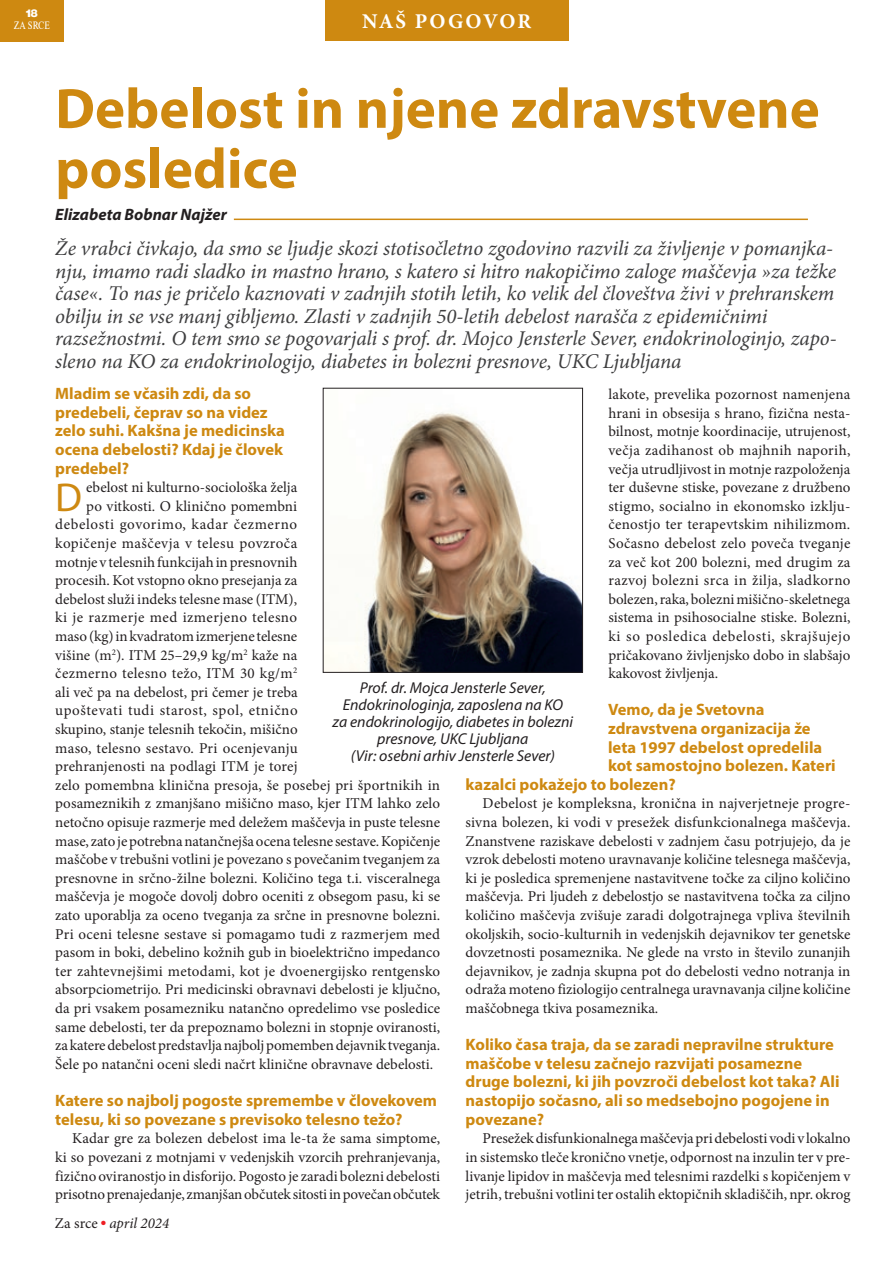
<style>
.page{position:relative;width:893px;height:1263px;background:#fff}
.page>*{position:absolute;margin:0;border:0;box-sizing:border-box;transform-origin:0 0}
.t1{font:700 57px/60px "Myriad Pro";color:#ce8911}
.t2{font:40.5px "Myriad Pro";color:#ce8911}
.t3{font:italic 21px/22.5px "Minion Pro";letter-spacing:-.005em;color:#3e3e3f}
.t4{font:700 21px "Minion Pro";letter-spacing:.085em;color:#fff}
.t5{font:700 16.5px/18.6px "Myriad Pro";color:#ce8911}
.t6{font:italic 700 16.5px "Myriad Pro";color:#231f20}
.t7{font:italic 15.75px/17px "Myriad Pro";color:#231f20;text-align:center}
.t8{font:15px/18.6px "Minion Pro";color:#231f20;text-align:justify}
.t9{font:15px "Minion Pro";letter-spacing:.04em;color:#231f20}
.t10{font:15px "Minion Pro";letter-spacing:.03em;color:#231f20}
.t11{font:15px "Minion Pro";letter-spacing:.02em;color:#231f20}
.t12{font:15px "Minion Pro";letter-spacing:.025em;color:#231f20}
.t13{font:italic 15px "Minion Pro";color:#231f20}
.t14{font:11.25px "Nimbus Roman DOT";color:#fff;scale:.8 1}
.t15{font:11.25px "Nimbus Sans POT Blac";color:#fff}
.t16{font:6px "Dixieland Normal";color:#ee1d23}
</style>
<div class="page">
<div style="left:0;top:0;width:64px;height:41px;background:#ce8911"></div>
<div style="left:325px;top:0;width:244px;height:41px;background:#ce8911"></div>
<hr style="left:234px;top:219px;width:574px;height:1px;background:#ce8911">
<img style="left:325px;top:412px;width:256px;height:259px">
<div style="left:323px;top:388px;width:260px;height:285px;border:1px solid #231f20"></div>
<p class="t15" style="left:26px;top:8px;width:13px">18</p>
<p class="t14" style="left:14px;top:19px;width:47px">ZA SRCE</p>
<h3 class="t4" style="left:362px;top:7px;width:171px">NAŠ POGOVOR</h3>
<h1 class="t1" style="left:55px;top:77px;width:766px">Debelost in njene zdravstvene posledice</h1>
<p class="t6" style="left:55px;top:204px;width:173px">Elizabeta Bobnar Najžer</p>
<p class="t3" style="left:55px;top:237px;width:783px">Že vrabci čivkajo, da smo se ljudje skozi stotisočletno zgodovino razvili za življenje v pomanjka&shy;nju, imamo radi sladko in mastno hrano, s katero si hitro nakopičimo zaloge maščevja »za težke čase«. To nas je pričelo kaznovati v zadnjih stotih letih, ko velik del človeštva živi v prehranskem obilju in se vse manj gibljemo. Zlasti v zadnjih 50-letih debelost narašča z epidemičnimi razsežnostmi. O tem smo se pogovarjali s prof. dr. Mojco Jensterle Sever, endokrinologinjo, zapo&shy;sleno na KO za endokrinologijo, diabetes in bolezni presnove, UKC Ljubljana</p>
<p class="t5" style="left:55px;top:384px;width:231px">Mladim se včasih zdi, da so predebeli, čeprav so na videz zelo suhi. Kakšna je medicinska ocena debelosti? Kdaj je človek predebel?</p>
<h2 class="t2" style="left:55px;top:472px;width:28px">D</h2>
<p class="t8" style="left:86px;top:478px;width:212px">ebelost ni kulturno-sociološka želja</p>
<p class="t8" style="left:608px;top:385px;width:244px">lakote, prevelika pozornost namenjena hrani in obsesija s hrano, fizična nesta&shy;bilnost, motnje koordinacije, utrujenost, večja zadihanost ob majhnih naporih, večja utrudljivost in motnje razpoloženja ter duševne stiske, povezane z družbeno stigmo, socialno in ekonomsko izklju&shy;čenostjo ter terapevtskim nihilizmom.<br>Sočasno debelost zelo poveča tveganje za več kot 200 bolezni, med drugim za razvoj bolezni srca in žilja, sladkorno bolezen, raka, bolezni mišično-skeletnega sistema in psihosocialne stiske. Bolezni, ki so posledica debelosti, skrajšujejo pričakovano življenjsko dobo in slabšajo kakovost življenja.</p>
<p class="t5" style="left:608px;top:700px;width:158px">Vemo, da je Svetovna</p>
<p class="t5" style="left:608px;top:719px;width:204px">zdravstvena organizacija že</p>
<p class="t5" style="left:608px;top:737px;width:216px">leta 1997 debelost opredelila</p>
<p class="t5" style="left:608px;top:756px;width:229px">kot samostojno bolezen. Kateri</p>
<p class="t5" style="left:466px;top:774px;width:212px">kazalci pokažejo to bolezen?</p>
<p class="t8" style="left:466px;top:794px;width:386px;text-indent:17px">Debelost je kompleksna, kronična in najverjetneje progre&shy;sivna bolezen, ki vodi v presežek disfunkcionalnega maščevja.<br>Znanstvene raziskave debelosti v zadnjem času potrjujejo, da je vzrok debelosti moteno uravnavanje količine telesnega maščevja, ki je posledica spremenjene nastavitvene točke za ciljno količino maščevja. Pri ljudeh z debelostjo se nastavitvena točka za ciljno količino maščevja zvišuje zaradi dolgotrajnega vpliva številnih okoljskih, socio-kulturnih in vedenjskih dejavnikov ter genetske dovzetnosti posameznika. Ne glede na vrsto in število zunanjih dejavnikov, je zadnja skupna pot do debelosti vedno notranja in odraža moteno fiziologijo centralnega uravnavanja ciljne količine maščobnega tkiva posameznika.</p>
<p class="t5" style="left:466px;top:1035px;width:376px">Koliko časa traja, da se zaradi nepravilne strukture maščobe v telesu začnejo razvijati posamezne druge bolezni, ki jih povzroči debelost kot taka? Ali nastopijo sočasno, ali so medsebojno pogojene in povezane?</p>
<p class="t8" style="left:466px;top:1129px;width:386px;text-indent:17px">Presežek disfunkionalnega maščevja pri debelosti vodi v lokalno in sistemsko tleče kronično vnetje, odpornost na inzulin ter v pre&shy;livanje lipidov in maščevja med telesnimi razdelki s kopičenjem v jetrih, trebušni votlini ter ostalih ektopičnih skladiščih, npr. okrog</p>
<p class="t8" style="left:86px;top:497px;width:212px">po vitkosti. O klinično pomembni</p>
<p class="t9" style="left:55px;top:515px;width:244px">debelosti govorimo, kadar čezmerno</p>
<p class="t10" style="left:55px;top:533px;width:244px">kopičenje maščevja v telesu povzroča</p>
<p class="t8" style="left:55px;top:553px;width:244px">motnje v telesnih funkcijah in presnovnih</p>
<p class="t8" style="left:55px;top:571px;width:243px">procesih. Kot vstopno okno presejanja za</p>
<p class="t8" style="left:55px;top:590px;width:243px">debelost služi indeks telesne mase (ITM),</p>
<p class="t10" style="left:55px;top:608px;width:243px">ki je razmerje med izmerjeno telesno</p>
<p class="t8" style="left:55px;top:627px;width:243px">maso (kg) in kvadratom izmerjene telesne</p>
<p class="t8" style="left:55px;top:646px;width:243px">višine (m<sup>2</sup>). ITM 25–29,9 kg/m<sup>2</sup> kaže na</p>
<p class="t12" style="left:55px;top:663px;width:243px">čezmerno telesno težo, ITM 30 kg/m<sup>2</sup></p>
<p class="t8" style="left:55px;top:683px;width:244px">ali več pa na debelost, pri čemer je treba</p>
<p class="t9" style="left:55px;top:701px;width:244px">upoštevati tudi starost, spol, etnično</p>
<p class="t8" style="left:55px;top:720px;width:244px">skupino, stanje telesnih tekočin, mišično</p>
<p class="t11" style="left:55px;top:738px;width:244px">maso, telesno sestavo. Pri ocenjevanju</p>
<p class="t8" style="left:55px;top:757px;width:244px">prehranjenosti na podlagi ITM je torej</p>
<p class="t8" style="left:55px;top:776px;width:386px">zelo pomembna klinična presoja, še posebej pri športnikih in</p>
<p class="t8" style="left:55px;top:794px;width:386px">posameznikih z zmanjšano mišično maso, kjer ITM lahko zelo</p>
<p class="t8" style="left:55px;top:813px;width:386px">netočno opisuje razmerje med deležem maščevja in puste telesne</p>
<p class="t8" style="left:55px;top:832px;width:386px">mase, zato je potrebna natančnejša ocena telesne sestave. Kopičenje</p>
<p class="t8" style="left:55px;top:850px;width:386px">maščobe v trebušni votlini je povezano s povečanim tveganjem za</p>
<p class="t8" style="left:55px;top:869px;width:387px">presnovne in srčno-žilne bolezni. Količino tega t.i. visceralnega</p>
<p class="t8" style="left:55px;top:887px;width:386px">maščevja je mogoče dovolj dobro oceniti z obsegom pasu, ki se</p>
<p class="t8" style="left:55px;top:906px;width:386px">zato uporablja za oceno tveganja za srčne in presnovne bolezni.</p>
<p class="t8" style="left:55px;top:925px;width:386px">Pri oceni telesne sestave si pomagamo tudi z razmerjem med</p>
<p class="t8" style="left:55px;top:943px;width:386px">pasom in boki, debelino kožnih gub in bioelektrično impedanco</p>
<p class="t8" style="left:55px;top:962px;width:386px">ter zahtevnejšimi metodami, kot je dvoenergijsko rentgensko</p>
<p class="t8" style="left:55px;top:980px;width:386px">absorpciometrijo. Pri medicinski obravnavi debelosti je ključno,</p>
<p class="t8" style="left:55px;top:999px;width:386px">da pri vsakem posamezniku natančno opredelimo vse posledice</p>
<p class="t8" style="left:55px;top:1018px;width:386px">same debelosti, ter da prepoznamo bolezni in stopnje oviranosti,</p>
<p class="t8" style="left:55px;top:1036px;width:386px">za katere debelost predstavlja najbolj pomemben dejavnik tveganja.</p>
<p class="t8" style="left:55px;top:1055px;width:379px">Šele po natančni oceni sledi načrt klinične obravnave debelosti.</p>
<p class="t5" style="left:55px;top:1091px;width:383px">Katere so najbolj pogoste spremembe v človekovem telesu, ki so povezane s previsoko telesno težo?</p>
<p class="t8" style="left:55px;top:1129px;width:386px;text-indent:17px">Kadar gre za bolezen debelost ima le-ta že sama simptome, ki so povezani z motnjami v vedenjskih vzorcih prehranjevanja, fizično oviranostjo in disforijo. Pogosto je zaradi bolezni debelosti prisotno prenajedanje, zmanjšan občutek sitosti in povečan občutek</p>
<p class="t7" style="left:333px;top:679px;width:242px">Prof. dr. Mojca Jensterle Sever, Endokrinologinja, zaposlena na KO<br>za endokrinologijo, diabetes in bolezni presnove, UKC Ljubljana<br>(Vir: osebni arhiv Jensterle Sever)</p>
<p class="t8" style="left:55px;top:1214px;width:44px">Za srce</p>
<p class="t16" style="left:101px;top:1220px;width:6px">l</p>
<p class="t13" style="left:109px;top:1213px;width:61px">april 2024</p>
</div>
